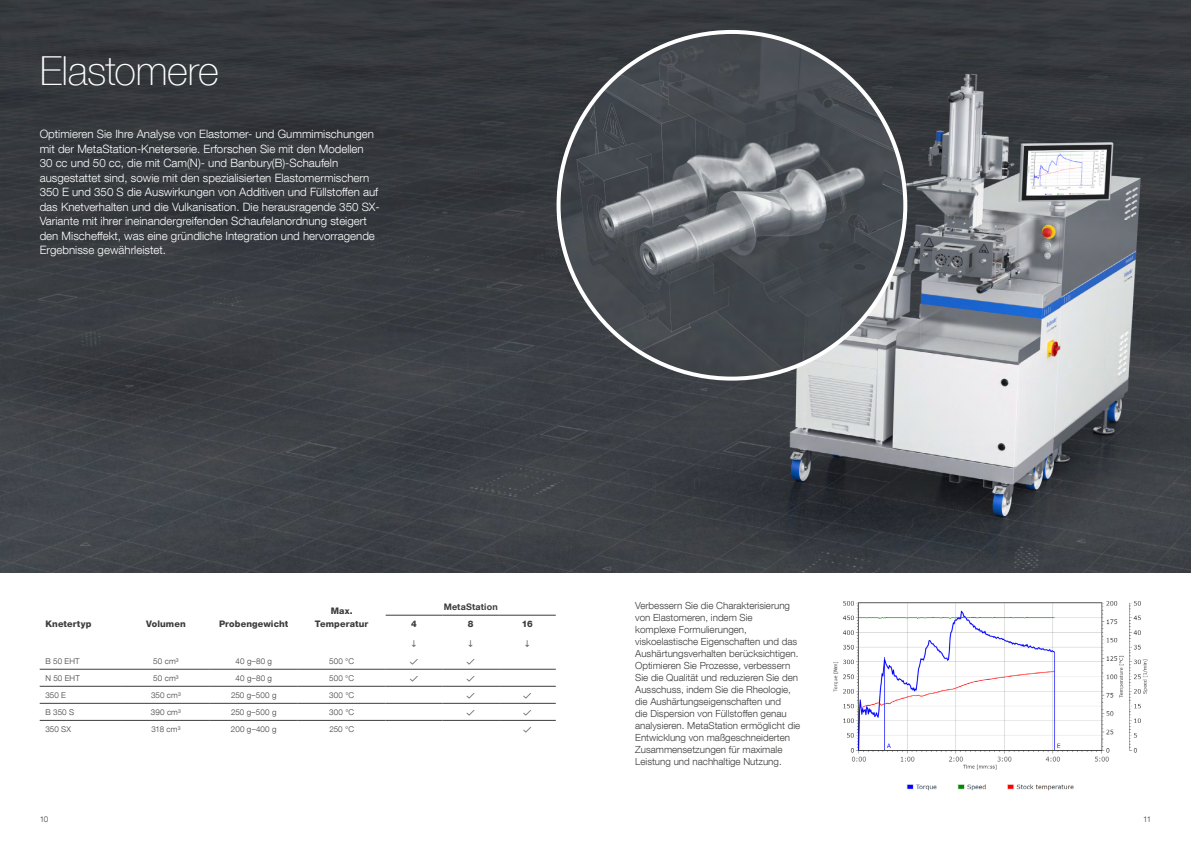
<style>
.page{position:relative;width:1191px;height:842px;background:#fff}
.page>*{position:absolute;margin:0;border:0;box-sizing:border-box;transform-origin:0 0}
.t1{font:100 40px "Helvetica Neue LT Com";letter-spacing:-.015em;color:#fff}
.t2{font:300 11.5px/14.5px "Helvetica Neue LT Com";color:#fff}
.t3{font:300 9.8px/12px "Helvetica Neue LT Com";color:#3c3c3b}
.t4{font:800 9px/13px "Helvetica Neue LT Com";letter-spacing:.015em;color:#3c3c3b;text-align:center}
.t5{font:700 9px "Helvetica Neue LT Com";letter-spacing:.02em;color:#3c3c3b}
.t6{font:300 8px "Helvetica Neue LT Com";letter-spacing:.01em;color:#3c3c3b}
</style>
<div class="page">
<img style="left:0;top:0;width:1191px;height:573px">
<hr style="left:40px;top:669px;width:82px;height:1px;background:#3c3c3b">
<hr style="left:122px;top:669px;width:88px;height:1px;background:#3c3c3b">
<hr style="left:210px;top:669px;width:88px;height:1px;background:#3c3c3b">
<hr style="left:298px;top:669px;width:88px;height:1px;background:#3c3c3b">
<hr style="left:386px;top:669px;width:56px;height:1px;background:#3c3c3b">
<hr style="left:442px;top:669px;width:57px;height:1px;background:#3c3c3b">
<hr style="left:499px;top:669px;width:57px;height:1px;background:#3c3c3b">
<hr style="left:40px;top:686px;width:82px;height:1px;background:#3c3c3b">
<hr style="left:122px;top:686px;width:88px;height:1px;background:#3c3c3b">
<hr style="left:210px;top:686px;width:88px;height:1px;background:#3c3c3b">
<hr style="left:298px;top:686px;width:88px;height:1px;background:#3c3c3b">
<hr style="left:386px;top:686px;width:56px;height:1px;background:#3c3c3b">
<hr style="left:442px;top:686px;width:57px;height:1px;background:#3c3c3b">
<hr style="left:499px;top:686px;width:57px;height:1px;background:#3c3c3b">
<hr style="left:40px;top:703px;width:82px;height:1px;background:#3c3c3b">
<hr style="left:122px;top:703px;width:88px;height:1px;background:#3c3c3b">
<hr style="left:210px;top:703px;width:88px;height:1px;background:#3c3c3b">
<hr style="left:298px;top:703px;width:88px;height:1px;background:#3c3c3b">
<hr style="left:386px;top:703px;width:56px;height:1px;background:#3c3c3b">
<hr style="left:442px;top:703px;width:57px;height:1px;background:#3c3c3b">
<hr style="left:499px;top:703px;width:57px;height:1px;background:#3c3c3b">
<hr style="left:40px;top:720px;width:82px;height:1px;background:#3c3c3b">
<hr style="left:122px;top:720px;width:88px;height:1px;background:#3c3c3b">
<hr style="left:210px;top:720px;width:88px;height:1px;background:#3c3c3b">
<hr style="left:298px;top:720px;width:88px;height:1px;background:#3c3c3b">
<hr style="left:386px;top:720px;width:56px;height:1px;background:#3c3c3b">
<hr style="left:442px;top:720px;width:57px;height:1px;background:#3c3c3b">
<hr style="left:499px;top:720px;width:57px;height:1px;background:#3c3c3b">
<hr style="left:386px;top:615px;width:56px;height:1px;background:#3c3c3b">
<hr style="left:442px;top:615px;width:57px;height:1px;background:#3c3c3b">
<hr style="left:499px;top:615px;width:57px;height:1px;background:#3c3c3b">
<img style="left:833px;top:601px;width:315px;height:190px">
<img style="left:558px;top:32px;width:347px;height:347px;border-radius:173px">
<h1 class="t1" style="left:40px;top:47px;width:181px">Elastomere</h1>
<p class="t2" style="left:40px;top:127px;width:341px">Optimieren Sie Ihre Analyse von Elastomer- und Gummimischungen mit der MetaStation-Kneterserie. Erforschen Sie mit den Modellen<br>30 cc und 50 cc, die mit Cam(N)- und Banbury(B)-Schaufeln ausgestattet sind, sowie mit den spezialisierten Elastomermischern 350 E und 350 S die Auswirkungen von Additiven und Füllstoffen auf das Knetverhalten und die Vulkanisation. Die herausragende 350 SX-Variante mit ihrer ineinandergreifenden Schaufelanordnung steigert den Mischeffekt, was eine gründliche Integration und hervorragende Ergebnisse gewährleistet.</p>
<p class="t4" style="left:45px;top:617px;width:48px">Knetertyp</p>
<p class="t4" style="left:146px;top:617px;width:41px">Volumen</p>
<p class="t4" style="left:219px;top:617px;width:71px">Probengewicht</p>
<p class="t4" style="left:315px;top:604px;width:55px">Max.<br>Temperatur</p>
<p class="t6" style="left:45px;top:656px;width:36px">B 50 EHT</p>
<p class="t6" style="left:153px;top:656px;width:27px">50 cm³</p>
<p class="t6" style="left:235px;top:656px;width:38px">40 g–80 g</p>
<p class="t6" style="left:329px;top:656px;width:26px">500 °C</p>
<p class="t6" style="left:45px;top:673px;width:36px">N 50 EHT</p>
<p class="t6" style="left:153px;top:673px;width:27px">50 cm³</p>
<p class="t6" style="left:235px;top:673px;width:38px">40 g–80 g</p>
<p class="t6" style="left:329px;top:673px;width:26px">500 °C</p>
<p class="t6" style="left:45px;top:690px;width:22px">350 E</p>
<p class="t6" style="left:151px;top:690px;width:31px">350 cm³</p>
<p class="t6" style="left:231px;top:690px;width:47px">250 g–500 g</p>
<p class="t6" style="left:329px;top:690px;width:26px">300 °C</p>
<p class="t6" style="left:45px;top:707px;width:30px">B 350 S</p>
<p class="t6" style="left:151px;top:707px;width:31px">390 cm³</p>
<p class="t6" style="left:231px;top:707px;width:47px">250 g–500 g</p>
<p class="t6" style="left:329px;top:707px;width:26px">300 °C</p>
<p class="t6" style="left:45px;top:724px;width:27px">350 SX</p>
<p class="t6" style="left:151px;top:724px;width:30px">318 cm³</p>
<p class="t6" style="left:231px;top:724px;width:47px">200 g–400 g</p>
<p class="t6" style="left:329px;top:724px;width:26px">250 °C</p>
<p class="t5" style="left:444px;top:601px;width:56px">MetaStation</p>
<p class="t4" style="left:411px;top:617px;width:7px">4</p>
<p class="t4" style="left:468px;top:617px;width:7px">8</p>
<p class="t4" style="left:522px;top:617px;width:13px">16</p>
<p class="t3" style="left:635px;top:599px;width:167px">Verbessern Sie die Charakterisierung von Elastomeren, indem Sie<br>komplexe Formulierungen, viskoelastische Eigenschaften und das Aushärtungsverhalten berücksichtigen.<br>Optimieren Sie Prozesse, verbessern Sie die Qualität und reduzieren Sie den Ausschuss, indem Sie die Rheologie, die Aushärtungseigenschaften und<br>die Dispersion von Füllstoffen genau analysieren. MetaStation ermöglicht die Entwicklung von maßgeschneiderten Zusammensetzungen für maximale Leistung und nachhaltige Nutzung.</p>
<p class="t6" style="left:40px;top:814px;width:10px">10</p>
<p class="t6" style="left:1143px;top:814px;width:10px">11</p>
</div>
